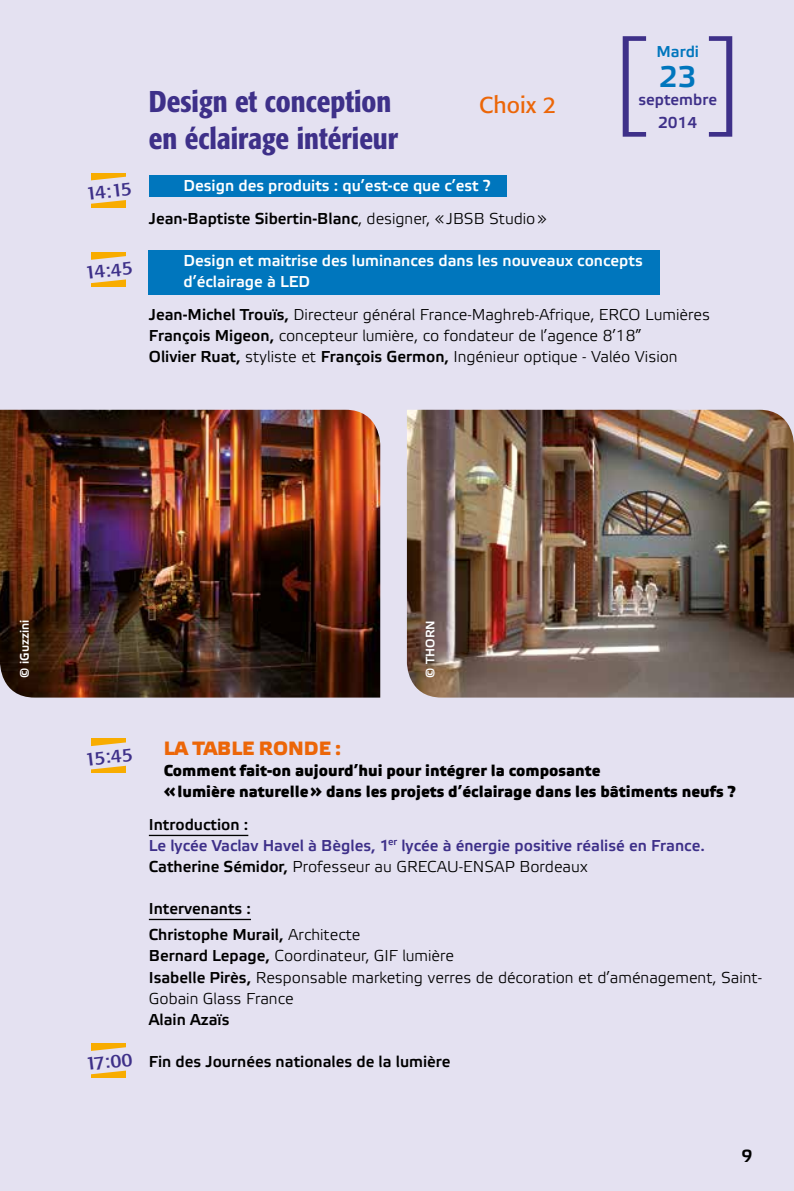
<style>
.page{position:relative;width:794px;height:1191px;background:#e4e1f1}
.page>*{position:absolute;margin:0;border:0;box-sizing:border-box;transform-origin:0 0}
.t1{font:300 125.83px "Myriad Pro";color:#3e3089;scale:1.09 1}
.t2{font:500 condensed 29.75px/36.8px "Formata";color:#3e3089}
.t3{font:700 29.75px "Elektra Light Pro";color:#0076bd}
.t4{font:22.75px "Formata";color:#ec6608}
.t5{font:condensed 19.25px "Formata";color:#3e3089;scale:1.25 1}
.t6{font:700 19.25px "Elektra Medium Pro";color:#ec6608}
.t7{font:700 17.5px "Elektra Light Pro";color:#000}
.t8{font:15.75px/21px "Elektra Light Pro";color:#000}
.t9{font:700 15.75px/33.2px "Elektra Light Pro";color:#fff}
.t10{font:700 15.75px/21px "Elektra Light Pro";color:#3e3089}
.t11{font:700 15.75px/21px "Elektra Medium Pro";color:#000}
.t12{font:700 15.75px "Elektra Light Pro";color:#000}
.t13{font:15.75px "Elektra Medium Pro";color:#000}
.t14{font:700 15.75px "Elektra Light Pro";color:#0076bd}
.t15{font:700 12.25px "Elektra Light Pro";color:#fff}
.s1{color:#000}
.s2{font-weight:400;color:#000}
.s3{font-weight:700}
</style>
<div class="page">
<img style="left:0;top:410px;width:380px;height:287px">
<img style="left:407px;top:410px;width:387px;height:287px">
<div style="left:149px;top:175px;width:357px;height:21px;background:#0076bd"></div>
<div style="left:149px;top:250px;width:511px;height:44px;background:#0076bd"></div>
<hr style="left:149px;top:834px;width:99px;height:2px;background:#000">
<hr style="left:149px;top:918px;width:102px;height:2px;background:#000">
<div style="left:92px;top:173px;width:34px;height:34px;background:#f8ac00"></div>
<svg style="left:91px;top:176px;width:35px;height:28px"></svg>
<div style="left:92px;top:252px;width:34px;height:35px;background:#f8ac00"></div>
<svg style="left:91px;top:255px;width:35px;height:29px"></svg>
<div style="left:92px;top:738px;width:34px;height:35px;background:#f8ac00"></div>
<svg style="left:91px;top:741px;width:35px;height:29px"></svg>
<div style="left:92px;top:1043px;width:34px;height:35px;background:#f8ac00"></div>
<svg style="left:91px;top:1046px;width:35px;height:29px"></svg>
<p class="t5" style="left:85px;top:182px;width:38px;rotate:-6deg">14:15</p>
<p class="t5" style="left:84px;top:261px;width:40px;rotate:-6deg">14:45</p>
<h1 class="t1" style="left:610px;top:11px;width:35px">[</h1>
<p class="t14" style="left:656px;top:43px;width:44px">Mardi</p>
<h2 class="t3" style="left:659px;top:61px;width:39px">23</h2>
<p class="t10" style="left:638px;top:89px;width:80px">septembre</p>
<h2 class="t2" style="left:149px;top:83px;width:251px">Design et conception en éclairage intérieur</h2>
<p class="t9" style="left:149px;top:169px;width:399px;text-indent:35px">Design des produits : qu’est-ce que c’est ?<br><span class="s1">Jean-Baptiste Sibertin-Blanc</span><span class="s2">, designer, «JBSB Studio»</span></p>
<p class="t9" style="left:184px;top:251px;width:461px;line-height:21px">Design et maitrise des luminances dans les nouveaux concepts d’éclairage à LED</p>
<p class="t8" style="left:149px;top:305px;width:562px"><span class="s3">Jean-Michel Trouïs,</span> Directeur général France-Maghreb-Afrique, ERCO Lumières<br><span class="s3">François Migeon,</span> concepteur lumière, co fondateur de l’agence 8’18”<br><span class="s3">Olivier Ruat,</span> styliste et <span class="s3">François Germon,</span> Ingénieur optique - Valéo Vision</p>
<h3 class="t4" style="left:479px;top:91px;width:78px">Choix 2</h3>
<p class="t10" style="left:658px;top:112px;width:41px">2014</p>
<p class="t15" style="left:18px;top:677px;width:60px;rotate:-90deg">© iGuzzini</p>
<p class="t15" style="left:423px;top:677px;width:59px;rotate:-90deg">© THORN</p>
<p class="t5" style="left:84px;top:747px;width:40px;rotate:-6deg">15:45</p>
<p class="t5" style="left:84px;top:1052px;width:39px;rotate:-6deg">17:00</p>
<p class="t6" style="left:164px;top:737px;width:179px">LA TABLE RONDE :</p>
<p class="t11" style="left:164px;top:760px;width:573px">Comment fait-on aujourd’hui pour intégrer la composante<br>«lumière naturelle» dans les projets d’éclairage dans les bâtiments neufs ?</p>
<p class="t10" style="left:149px;top:814px;width:557px"><span class="s1">Introduction :<br></span>Le lycée Vaclav Havel à Bègles, 1<sup>er</sup> lycée à énergie positive réalisé en France.<br><span class="s1">Catherine Sémidor,</span> <span class="s2">Professeur au GRECAU-ENSAP Bordeaux</span></p>
<p class="t13" style="left:149px;top:900px;width:104px">Intervenants :</p>
<p class="t8" style="left:149px;top:925px;width:615px"><span class="s3">Christophe Murail,</span> Architecte<br><span class="s3">Bernard Lepage,</span> Coordinateur, GIF lumière<br><span class="s3">Isabelle Pirès,</span> Responsable marketing verres de décoration et d’aménagement, Saint-Gobain Glass France</p>
<p class="t12" style="left:149px;top:1010px;width:82px">Alain Azaïs</p>
<p class="t12" style="left:149px;top:1052px;width:303px">Fin des Journées nationales de la lumière</p>
<p class="t7" style="left:741px;top:1146px;width:12px">9</p>
</div>
